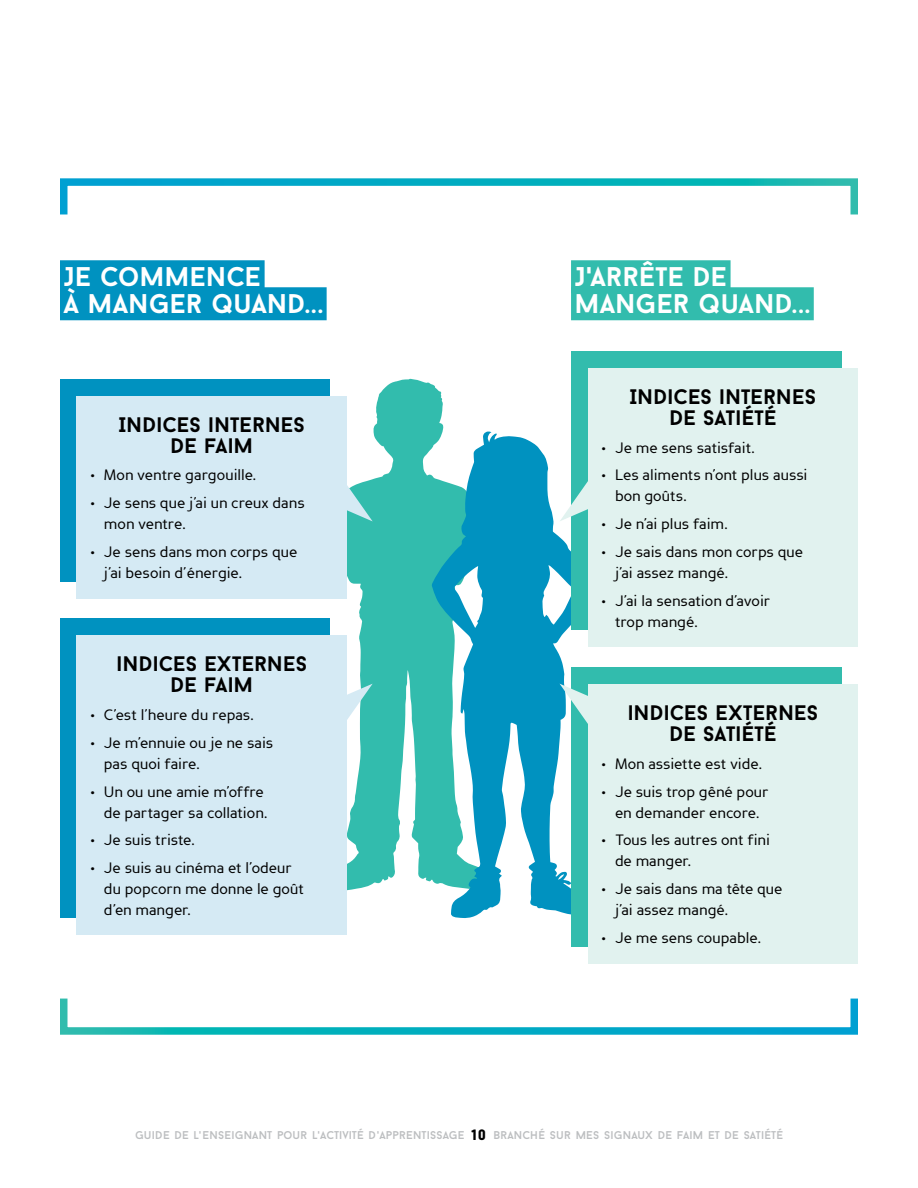
<style>
.page{position:relative;width:918px;height:1188px;background:#fff}
.page>*{position:absolute;margin:0;border:0;box-sizing:border-box;transform-origin:0 0}
.t1{font:700 27px/27px "Baron Neue";letter-spacing:.01em;color:#fff}
.t2{font:700 21px/21px "Baron Neue";letter-spacing:.01em;color:#000;text-align:center}
.t3{font:15px/21px "Perspective Sans";letter-spacing:-.005em;color:#000}
.t4{font:900 15px "Baron Neue";color:#000}
.t5{font:11.25px "Baron Neue";letter-spacing:.015em;color:#bcbec0}
</style>
<div class="page">
<svg style="left:331px;top:379px;width:113px;height:512px;fill:#32bcad"></svg>
<svg style="left:432px;top:430px;width:139px;height:488px;fill:#0092c0"></svg>
<div style="left:60px;top:379px;width:270px;height:202px;background:#0092c0"></div>
<div style="left:77px;top:396px;width:270px;height:202px;background:#d5eaf4"></div>
<div style="left:60px;top:618px;width:270px;height:300px;background:#0092c0"></div>
<div style="left:77px;top:635px;width:270px;height:300px;background:#d5eaf4"></div>
<div style="left:571px;top:351px;width:270px;height:279px;background:#32bcad"></div>
<div style="left:588px;top:368px;width:270px;height:279px;background:#e1f2ef"></div>
<div style="left:571px;top:667px;width:270px;height:279px;background:#32bcad"></div>
<div style="left:588px;top:684px;width:270px;height:279px;background:#e1f2ef"></div>
<div style="left:60px;top:260px;width:205px;height:33px;background:#0092c0"></div>
<div style="left:60px;top:287px;width:267px;height:33px;background:#0092c0"></div>
<div style="left:571px;top:260px;width:160px;height:33px;background:#32bcad"></div>
<div style="left:571px;top:287px;width:243px;height:33px;background:#32bcad"></div>
<svg style="left:347px;top:472px;width:26px;height:49px"></svg>
<svg style="left:560px;top:472px;width:28px;height:49px"></svg>
<svg style="left:560px;top:684px;width:28px;height:49px"></svg>
<svg style="left:347px;top:684px;width:26px;height:49px"></svg>
<div style="left:60px;top:178px;width:798px;height:40px;border:8px solid #fff"></div>
<div style="left:60px;top:995px;width:798px;height:40px;border:8px solid #fff"></div>
<h1 class="t1" style="left:64px;top:263px;width:261px">JE COMMENCE<br>À MANGER QUAND...</h1>
<h1 class="t1" style="left:575px;top:263px;width:237px">J'ARRÊTE DE<br>MANGER QUAND...</h1>
<h2 class="t2" style="left:119px;top:413px;width:188px">INDICES INTERNES<br>DE FAIM</h2>
<p class="t3" style="left:90px;top:465px;width:167px">• Mon ventre gargouille.</p>
<p class="t3" style="left:104px;top:493px;width:202px;text-indent:-13px">• Je sens que j’ai un creux dans mon ventre.</p>
<p class="t3" style="left:104px;top:541px;width:195px;text-indent:-13px">• Je sens dans mon corps que j’ai besoin d’énergie.</p>
<h2 class="t2" style="left:117px;top:653px;width:192px">INDICES EXTERNES<br>DE FAIM</h2>
<p class="t3" style="left:90px;top:705px;width:165px">• C’est l’heure du repas.</p>
<p class="t3" style="left:104px;top:732px;width:171px;text-indent:-13px">• Je m’ennuie ou je ne sais pas quoi faire.</p>
<p class="t3" style="left:90px;top:781px;width:178px;text-align:right">• Un ou une amie m’offre de partager sa collation.</p>
<p class="t3" style="left:90px;top:830px;width:106px">• Je suis triste.</p>
<p class="t3" style="left:104px;top:858px;width:202px;text-indent:-13px">• Je suis au cinéma et l’odeur du popcorn me donne le goût d’en manger.</p>
<h2 class="t2" style="left:630px;top:385px;width:188px">INDICES INTERNES<br>DE SATIÉTÉ</h2>
<p class="t3" style="left:602px;top:437px;width:155px">• Je me sens satisfait.</p>
<p class="t3" style="left:615px;top:465px;width:194px;text-indent:-14px">• Les aliments n’ont plus aussi bon goûts.</p>
<p class="t3" style="left:602px;top:514px;width:128px">• Je n’ai plus faim.</p>
<p class="t3" style="left:615px;top:541px;width:190px;text-indent:-14px">• Je sais dans mon corps que j’ai assez mangé.</p>
<p class="t3" style="left:615px;top:590px;width:157px;text-indent:-14px">• J’ai la sensation d’avoir trop mangé.</p>
<h2 class="t2" style="left:628px;top:702px;width:192px">INDICES EXTERNES<br>DE SATIÉTÉ</h2>
<p class="t3" style="left:602px;top:753px;width:162px">• Mon assiette est vide.</p>
<p class="t3" style="left:602px;top:781px;width:169px;text-align:center">• Je suis trop gêné pour en demander encore.</p>
<p class="t3" style="left:615px;top:830px;width:156px;text-indent:-14px">• Tous les autres ont fini de manger.</p>
<p class="t3" style="left:615px;top:879px;width:169px;text-indent:-14px">• Je sais dans ma tête que j’ai assez mangé.</p>
<p class="t3" style="left:602px;top:927px;width:161px">• Je me sens coupable.</p>
<p class="t5" style="left:135px;top:1128px;width:331px">GUIDE DE L'ENSEIGNANT POUR L'ACTIVITÉ D'APPRENTISSAGE</p>
<p class="t5" style="left:494px;top:1128px;width:291px">BRANCHÉ SUR MES SIGNAUX DE FAIM ET DE SATIÉTÉ</p>
<p class="t4" style="left:472px;top:1126px;width:16px">10</p>
</div>
